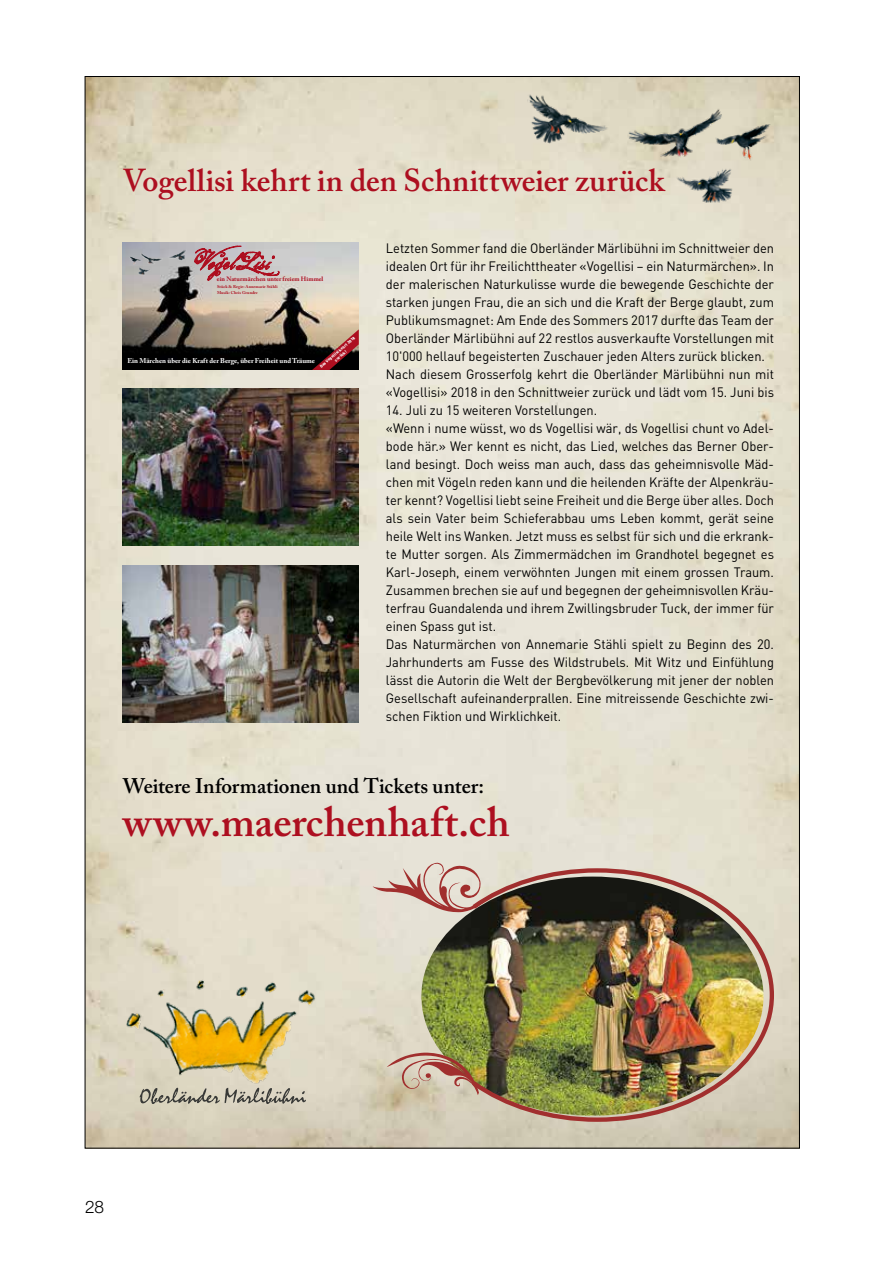
<style>
.page{position:relative;width:893px;height:1263px;background:#fff}
.page>*{position:absolute;margin:0;border:0;box-sizing:border-box;transform-origin:0 0}
.t1{font:600 42px "Adobe Caslon Pro";letter-spacing:.005em;color:#ad0f20}
.t2{font:600 31.5px "Adobe Caslon Pro";letter-spacing:.005em;color:#ad0f20}
.t3{font:600 21px "Adobe Caslon Pro";letter-spacing:-.005em;color:#000}
.t4{font:300 17.25px "Helvetica Neue";color:#000}
.t5{font:13.5px/18px "DIN";color:#000;scale:.95 1}
.t6{font:700 6.9px "Adobe Caslon Pro";color:#fff}
.t7{font:700 6.3px "Adobe Caslon Pro";color:#ad0f20}
.t8{font:700 4.2px/5.4px "Adobe Caslon Pro";letter-spacing:.01em;color:#ad0f20}
.t9{font:900 4.05px "DIN";color:#fff}
</style>
<div class="page">
<img style="left:87px;top:78px;width:711px;height:1068px">
<img style="left:124px;top:972px;width:194px;height:115px">
<svg style="left:140px;top:1088px;width:166px;height:16px"></svg>
<img style="left:481px;top:77px;width:293px;height:151px">
<img style="left:123px;top:388px;width:235px;height:157px">
<img style="left:123px;top:565px;width:235px;height:157px">
<img style="left:421px;top:912px;width:46px;height:203px">
<img style="left:467px;top:866px;width:309px;height:258px">
<svg style="left:373px;top:863px;width:122px;height:49px"></svg>
<svg style="left:387px;top:1052px;width:92px;height:43px"></svg>
<img style="left:123px;top:242px;width:236px;height:128px">
<svg style="left:195px;top:246px;width:84px;height:35px"></svg>
<img style="left:124px;top:248px;width:62px;height:30px">
<svg style="left:312px;top:329px;width:47px;height:41px"></svg>
<h2 class="t2" style="left:123px;top:162px;width:543px">Vogellisi kehrt in den Schnittweier zurück</h2>
<p class="t7" style="left:217px;top:275px;width:108px">ein Naturmärchen unter freiem Himmel</p>
<p class="t8" style="left:217px;top:284px;width:62px">Stück &amp; Regie: Annemarie Stähli<br>Musik: Chris Grunder</p>
<p class="t9" style="left:319px;top:365px;width:47px;rotate:-41deg">Das Vogellisi kehrt 2018</p>
<p class="t9" style="left:334px;top:358px;width:16px;rotate:-41deg">zurück!</p>
<p class="t6" style="left:127px;top:357px;width:189px">Ein Märchen über die Kraft der Berge, über Freiheit und Träume</p>
<p class="t5" style="left:386px;top:239px;width:410px">Letzten Sommer fand die Oberländer Märlibühni im Schnittweier den idealen Ort für ihr Freilichttheater «Vogellisi – ein Naturmärchen». In der malerischen Naturkulisse wurde die bewegende Geschichte der starken jungen Frau, die an sich und die Kraft der Berge glaubt, zum Publikumsmagnet: Am Ende des Sommers 2017 durfte das Team der Oberländer Märlibühni auf 22 restlos ausverkaufte Vorstellungen mit 10'000 hellauf begeisterten Zuschauer jeden Alters zurück blicken.<br>Nach diesem Grosserfolg kehrt die Oberländer Märlibühni nun mit «Vogellisi» 2018 in den Schnittweier zurück und lädt vom 15. Juni bis</p>
<p class="t5" style="left:386px;top:401px;width:410px">14. Juli zu 15 weiteren Vorstellungen.<br>«Wenn i nume wüsst, wo ds Vogellisi wär, ds Vogellisi chunt vo Adel&shy;bode här.» Wer kennt es nicht, das Lied, welches das Berner Ober&shy;land besingt. Doch weiss man auch, dass das geheimnisvolle Mäd&shy;chen mit Vögeln reden kann und die heilenden Kräfte der Alpenkräu&shy;ter kennt? Vogellisi liebt seine Freiheit und die Berge über alles. Doch als sein Vater beim Schieferabbau ums Leben kommt, gerät seine heile Welt ins Wanken. Jetzt muss es selbst für sich und die erkrank&shy;te Mutter sorgen. Als Zimmermädchen im Grandhotel begegnet es Karl-Joseph, einem verwöhnten Jungen mit einem grossen Traum.<br>Zusammen brechen sie auf und begegnen der geheimnisvollen Kräu&shy;terfrau Guandalenda und ihrem Zwillingsbruder Tuck, der immer für einen Spass gut ist.<br>Das Naturmärchen von Annemarie Stähli spielt zu Beginn des 20.<br>Jahrhunderts am Fusse des Wildstrubels. Mit Witz und Einfühlung lässt die Autorin die Welt der Bergbevölkerung mit jener der noblen Gesellschaft aufeinanderprallen. Eine mitreissende Geschichte zwi&shy;schen Fiktion und Wirklichkeit.</p>
<h3 class="t3" style="left:123px;top:773px;width:363px">Weitere Informationen und Tickets unter:</h3>
<h1 class="t1" style="left:123px;top:797px;width:388px">www.maerchenhaft.ch</h1>
<p class="t4" style="left:85px;top:1197px;width:21px">28</p>
</div>
